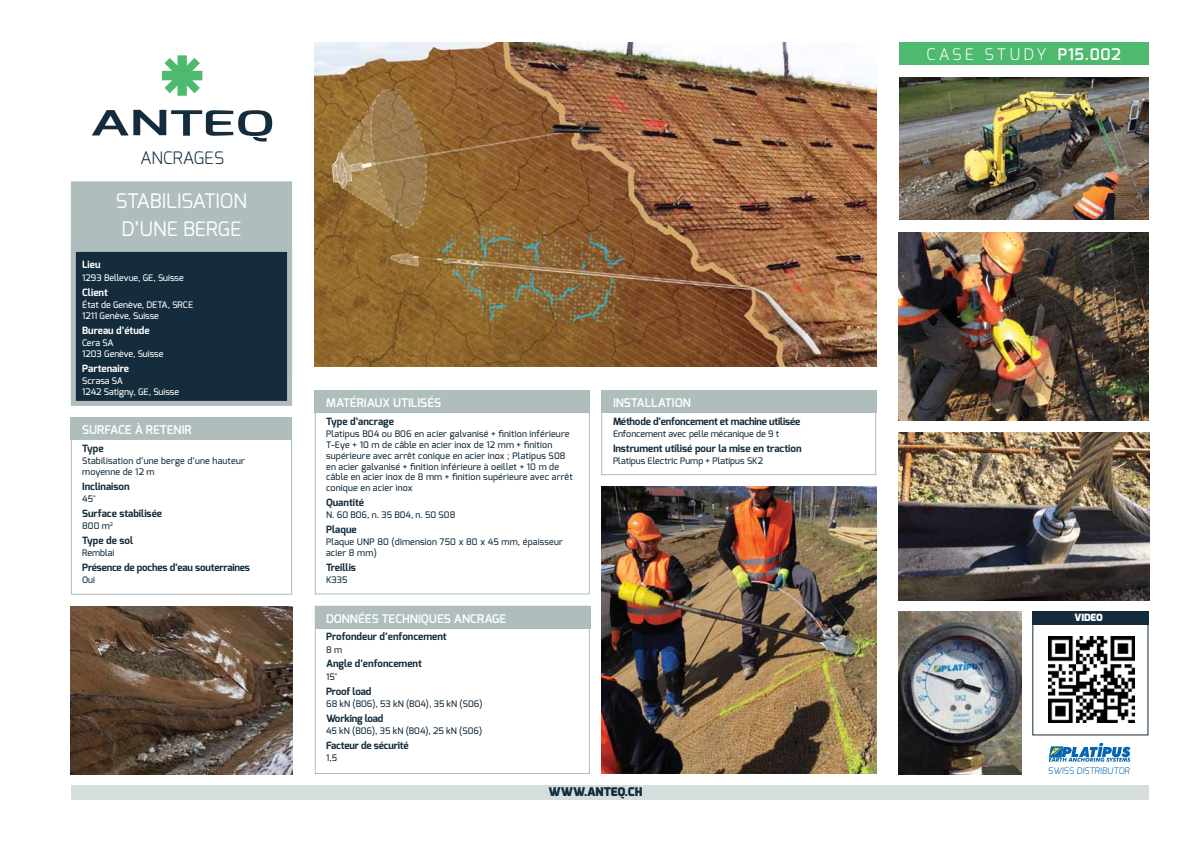
<style>
.page{position:relative;width:1191px;height:842px;background:#fff}
.page>*{position:absolute;margin:0;border:0;box-sizing:border-box;transform-origin:0 0}
.t1{font:20px/28px "Exo";color:#fff}
.t2{font:300 17.2px "Exo";color:#142c3c}
.t3{font:300 16px "Exo";letter-spacing:.2em;color:#fff}
.t4{font:600 12px "Exo";color:#fff}
.t5{font:900 12px "Exo";color:#142c3c}
.t6{font:700 10px "Exo";color:#142c3c}
.t7{font:700 10px "Exo";letter-spacing:-.02em;color:#142c3c}
.t8{font:700 10px "Exo";color:#fff}
.t9{font:900 10px "Exo";color:#fff}
.t10{font:500 9px/10.8px "Exo";letter-spacing:.02em;color:#142c3c}
.t11{font:500 9px "Exo";color:#142c3c}
.t12{font:500 9px/10.8px "Exo";color:#fff}
.t13{font:300 9px "Exo";color:#0365b1}
.s1{font-weight:600}
</style>
<div class="page">
<svg style="left:92px;top:110px;width:180px;height:32px"></svg>
<svg style="left:162px;top:55px;width:40px;height:41px"></svg>
<div style="left:71px;top:785px;width:1077px;height:14px;background:#d6dddd"></div>
<div style="left:899px;top:43px;width:249px;height:22px;background:#4dba6f"></div>
<div style="left:315px;top:606px;width:275px;height:168px;border:1px solid #afbdbd"></div>
<img style="left:899px;top:78px;width:249px;height:142px">
<div style="left:71px;top:417px;width:221px;height:23px;background:#afbdbd"></div>
<div style="left:71px;top:181px;width:221px;height:197px;background:#afbdbd;border:1px solid #afbdbd"></div>
<div style="left:601px;top:390px;width:275px;height:22px;background:#afbdbd"></div>
<div style="left:71px;top:418px;width:221px;height:177px;border:1px solid #afbdbd"></div>
<img style="left:71px;top:606px;width:221px;height:168px">
<div style="left:71px;top:247px;width:221px;height:159px;background:#142c3c;border:5px solid #afbdbd"></div>
<img style="left:315px;top:43px;width:561px;height:323px">
<img style="left:899px;top:233px;width:249px;height:188px">
<img style="left:899px;top:611px;width:122px;height:163px">
<svg style="left:1048px;top:742px;width:82px;height:20px"></svg>
<div style="left:1031px;top:611px;width:117px;height:14px;background:#142c3c"></div>
<div style="left:601px;top:390px;width:275px;height:85px;border:1px solid #afbdbd"></div>
<div style="left:315px;top:390px;width:275px;height:204px;border:1px solid #afbdbd"></div>
<div style="left:315px;top:390px;width:275px;height:23px;background:#afbdbd"></div>
<div style="left:315px;top:606px;width:275px;height:22px;background:#afbdbd"></div>
<img style="left:899px;top:432px;width:250px;height:168px">
<img style="left:601px;top:486px;width:275px;height:288px">
<img style="left:1048px;top:636px;width:86px;height:87px">
<h2 class="t2" style="left:140px;top:147px;width:86px">ANCRAGES</h2>
<h1 class="t1" style="left:116px;top:186px;width:133px">STABILISATION<br>D’UNE BERGE</h1>
<p class="t8" style="left:82px;top:258px;width:20px">Lieu</p>
<p class="t12" style="left:82px;top:272px;width:103px">1293 Bellevue, GE, Suisse</p>
<p class="t8" style="left:82px;top:286px;width:27px">Client</p>
<p class="t12" style="left:82px;top:299px;width:112px">État de Genève, DETA, SRCE<br>1211 Genève, Suisse</p>
<p class="t8" style="left:82px;top:324px;width:69px">Bureau d’étude</p>
<p class="t12" style="left:82px;top:337px;width:83px">Cera SA<br>1203 Genève, Suisse</p>
<p class="t8" style="left:82px;top:361px;width:48px">Partenaire</p>
<p class="t12" style="left:82px;top:375px;width:98px">Scrasa SA<br>1242 Satigny, GE, Suisse</p>
<h3 class="t4" style="left:82px;top:422px;width:111px">SURFACE À RETENIR</h3>
<p class="t6" style="left:82px;top:442px;width:23px">Type</p>
<p class="t10" style="left:82px;top:455px;width:164px">Stabilisation d’une berge d’une hauteur moyenne de 12 m</p>
<p class="t6" style="left:82px;top:480px;width:49px">Inclinaison</p>
<p class="t10" style="left:82px;top:493px;width:15px">45°</p>
<p class="t6" style="left:82px;top:507px;width:81px">Surface stabilisée</p>
<p class="t10" style="left:82px;top:520px;width:32px">800 m<sup>2</sup></p>
<p class="t6" style="left:82px;top:534px;width:53px">Type de sol</p>
<p class="t11" style="left:82px;top:547px;width:34px">Remblai</p>
<p class="t7" style="left:82px;top:561px;width:169px">Présence de poches d’eau souterraines</p>
<p class="t10" style="left:82px;top:574px;width:14px">Oui</p>
<h3 class="t4" style="left:326px;top:395px;width:117px">MATÉRIAUX UTILISÉS</h3>
<p class="t6" style="left:326px;top:415px;width:70px">Type d’ancrage</p>
<p class="t10" style="left:326px;top:428px;width:248px">Platipus B04 ou B06 en acier galvanisé + finition inférieure T-Eye + 10 m de câble en acier inox de 12 mm + finition supérieure avec arrêt conique en acier inox ; Platipus S08 en acier galvanisé + finition inférieure à oeillet + 10 m de câble en acier inox de 8 mm + finition supérieure avec arrêt conique en acier inox</p>
<p class="t6" style="left:326px;top:496px;width:40px">Quantité</p>
<p class="t11" style="left:326px;top:509px;width:131px">N. 60 B06, n. 35 B04, n. 50 S08</p>
<p class="t6" style="left:326px;top:523px;width:32px">Plaque</p>
<p class="t10" style="left:326px;top:536px;width:238px">Plaque UNP 80 (dimension 750 x 80 x 45 mm, épaisseur acier 8 mm)</p>
<p class="t6" style="left:326px;top:561px;width:31px">Treillis</p>
<p class="t10" style="left:326px;top:574px;width:23px">K335</p>
<h3 class="t4" style="left:326px;top:611px;width:182px">DONNÉES TECHNIQUES ANCRAGE</h3>
<p class="t6" style="left:326px;top:630px;width:122px">Profondeur d’enfoncement</p>
<p class="t10" style="left:326px;top:644px;width:17px">8 m</p>
<p class="t6" style="left:326px;top:657px;width:97px">Angle d’enfoncement</p>
<p class="t10" style="left:326px;top:671px;width:13px">15°</p>
<p class="t7" style="left:326px;top:684px;width:47px">Proof load</p>
<p class="t11" style="left:326px;top:698px;width:158px">68 kN (B06), 53 kN (B04), 35 kN (S06)</p>
<p class="t7" style="left:326px;top:711px;width:59px">Working load</p>
<p class="t11" style="left:326px;top:725px;width:157px">45 kN (B06), 35 kN (B04), 25 kN (S06)</p>
<p class="t7" style="left:326px;top:739px;width:84px">Facteur de sécurité</p>
<p class="t10" style="left:326px;top:752px;width:13px">1,5</p>
<h3 class="t4" style="left:613px;top:395px;width:79px">INSTALLATION</h3>
<p class="t7" style="left:613px;top:414px;width:189px">Méthode d’enfoncement et machine utilisée</p>
<p class="t11" style="left:613px;top:428px;width:168px">Enfoncement avec pelle mécanique de 9 t</p>
<p class="t6" style="left:613px;top:441px;width:190px">Instrument utilisé pour la mise en traction</p>
<p class="t11" style="left:613px;top:455px;width:151px">Platipus Electric Pump + Platipus SK2</p>
<h3 class="t5" style="left:548px;top:784px;width:95px">WWW.ANTEQ.CH</h3>
<h3 class="t3" style="left:926px;top:44px;width:196px">CASE STUDY <span class="s1">P15.002</span></h3>
<p class="t9" style="left:1074px;top:611px;width:30px">VIDEO</p>
<p class="t13" style="left:1047px;top:765px;width:85px">SWISS DISTRIBUTOR</p>
</div>
